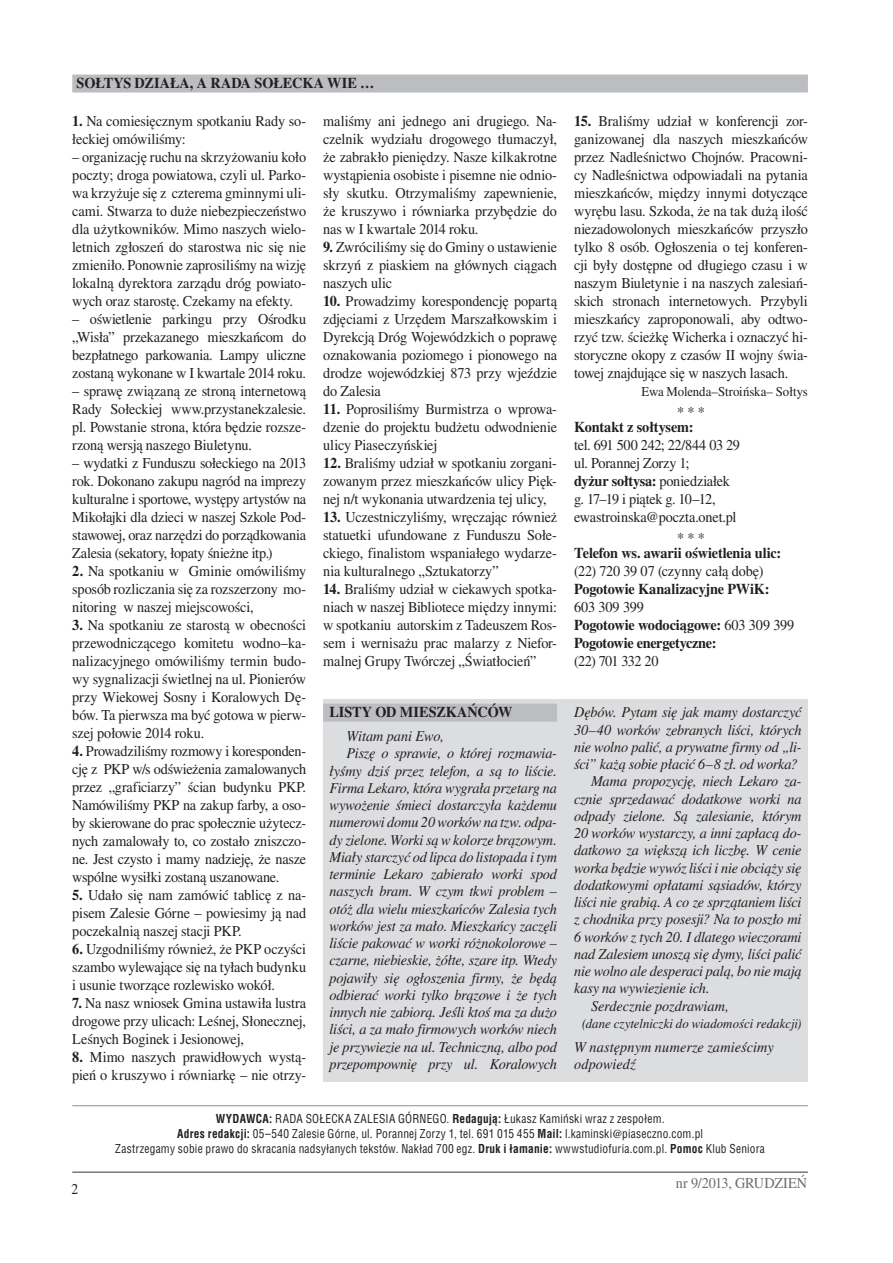
<style>
.page{position:relative;width:893px;height:1263px;background:#fff}
.page>*{position:absolute;margin:0;border:0;box-sizing:border-box;transform-origin:0 0}
.body{font:15px/18px "Times CE Medium";letter-spacing:-.01em;color:#231f20;text-align:justify;scale:.95 1}
.body-2{font:15px/17.2px "Times CE Italic";letter-spacing:-.01em;color:#231f20;text-align:justify;scale:.95 1}
.body-3{font:15px/18px "Times CE Bold";letter-spacing:-.015em;color:#231f20;scale:.95 1}
.linia{font:15px "Times CE Bold";letter-spacing:-.005em;color:#231f20;scale:.95 1}
.body-4{font:15px/17.2px "Times CE Italic";letter-spacing:.01em;color:#231f20;scale:.95 1}
.t1{font:15px "Times CE Medium";letter-spacing:-.005em;color:#6c6d70;scale:.95 1}
.body-5{font:15px "Times CE Medium";letter-spacing:-.01em;color:#231f20;scale:.9 1}
.podpis{font:13.5px "Times CE Italic";color:#231f20;scale:.95 1}
.podpis-2{font:13.5px "Times CE Medium";letter-spacing:-.01em;color:#231f20;scale:.95 1}
.body-6{font:12px/15px "Switzerland Condensed";letter-spacing:.02em;color:#231f20;text-align:center;scale:.95 1}
.s1{font-family:"Times CE Bold"}
.s2{font-family:"Times CE Medium"}
.s3{font-weight:700}
</style>
<div class="page">
<hr style="left:72px;top:1171px;width:736px;height:2px;background:#57585a">
<hr style="left:72px;top:1105px;width:736px;height:1px;background:#939598">
<div style="left:72px;top:75px;width:736px;height:18px;background:#bcbdc0"></div>
<div style="left:323px;top:699px;width:485px;height:382px;background:#dcdddf"></div>
<div style="left:323px;top:704px;width:234px;height:18px;background:#bcbdc0"></div>
<p class="linia" style="left:77px;top:74px;width:315px">SOŁTYS DZIAŁA, A RADA SOŁECKA WIE …</p>
<p class="body" style="left:72px;top:112px;width:248px"><span class="s1">1.</span> Na comiesięcznym spotkaniu Rady so&shy;łeckiej omówiliśmy:</p>
<p class="body" style="left:72px;top:148px;width:248px">– organizację ruchu na skrzyżowaniu koło poczty; droga powiatowa, czyli ul. Parko&shy;wa krzyżuje się z czterema gminnymi uli&shy;cami. Stwarza to duże niebezpieczeństwo dla użytkowników. Mimo naszych wielo&shy;letnich zgłoszeń do starostwa nic się nie zmieniło. Ponownie zaprosiliśmy na wizję lokalną dyrektora zarządu dróg powiato&shy;wych oraz starostę. Czekamy na efekty.</p>
<p class="body" style="left:72px;top:310px;width:248px">– oświetlenie parkingu przy Ośrodku „Wisła” przekazanego mieszkańcom do bezpłatnego parkowania. Lampy uliczne zostaną wykonane w I kwartale 2014 roku.</p>
<p class="body" style="left:72px;top:382px;width:248px">– sprawę związaną ze stroną internetową Rady Sołeckiej www.przystanekzalesie. pl. Powstanie strona, która będzie rozsze&shy;rzoną wersją naszego Biuletynu.</p>
<p class="body" style="left:72px;top:454px;width:248px">– wydatki z Funduszu sołeckiego na 2013 rok. Dokonano zakupu nagród na imprezy kulturalne i sportowe, występy artystów na Mikołajki dla dzieci w naszej Szkole Pod&shy;stawowej, oraz narzędzi do porządkowania Zalesia (sekatory, łopaty śnieżne itp.)</p>
<p class="body" style="left:72px;top:562px;width:248px"><span class="s1">2.</span> Na spotkaniu w Gminie omówiliśmy sposób rozliczania się za rozszerzony mo&shy;nitoring w naszej miejscowości,</p>
<p class="body" style="left:72px;top:616px;width:248px"><span class="s1">3.</span> Na spotkaniu ze starostą w obecności przewodniczącego komitetu wodno–ka&shy;nalizacyjnego omówiliśmy termin budo&shy;wy sygnalizacji świetlnej na ul. Pionierów przy Wiekowej Sosny i Koralowych Dę&shy;bów. Ta pierwsza ma być gotowa w pierw&shy;szej połowie 2014 roku.</p>
<p class="body" style="left:72px;top:742px;width:248px"><span class="s1">4.</span> Prowadziliśmy rozmowy i koresponden&shy;cję z PKP w/s odświeżenia zamalowanych przez „graficiarzy” ścian budynku PKP.<br>Namówiliśmy PKP na zakup farby, a oso&shy;by skierowane do prac społecznie użytecz&shy;nych zamalowały to, co zostało zniszczo&shy;ne. Jest czysto i mamy nadzieję, że nasze wspólne wysiłki zostaną uszanowane.</p>
<p class="body" style="left:72px;top:886px;width:248px"><span class="s1">5.</span> Udało się nam zamówić tablicę z na&shy;pisem Zalesie Górne – powiesimy ją nad poczekalnią naszej stacji PKP.</p>
<p class="body" style="left:72px;top:940px;width:248px"><span class="s1">6.</span> Uzgodniliśmy również, że PKP oczyści szambo wylewające się na tyłach budynku i usunie tworzące rozlewisko wokół.</p>
<p class="body" style="left:72px;top:994px;width:248px"><span class="s1">7.</span> Na nasz wniosek Gmina ustawiła lustra drogowe przy ulicach: Leśnej, Słonecznej, Leśnych Boginek i Jesionowej,</p>
<p class="body" style="left:72px;top:1048px;width:248px"><span class="s1">8.</span> Mimo naszych prawidłowych wystą&shy;pień o kruszywo i równiarkę – nie otrzy-</p>
<p class="body" style="left:323px;top:112px;width:248px">maliśmy ani jednego ani drugiego. Na&shy;czelnik wydziału drogowego tłumaczył, że zabrakło pieniędzy. Nasze kilkakrotne wystąpienia osobiste i pisemne nie odnio&shy;sły skutku. Otrzymaliśmy zapewnienie, że kruszywo i równiarka przybędzie do nas w I kwartale 2014 roku.</p>
<p class="body" style="left:323px;top:238px;width:248px"><span class="s1">9.</span> Zwróciliśmy się do Gminy o ustawienie skrzyń z piaskiem na głównych ciągach naszych ulic</p>
<p class="body" style="left:323px;top:292px;width:248px"><span class="s1">10.</span> Prowadzimy korespondencję popartą zdjęciami z Urzędem Marszałkowskim i Dyrekcją Dróg Wojewódzkich o poprawę oznakowania poziomego i pionowego na drodze wojewódzkiej 873 przy wjeździe do Zalesia</p>
<p class="body" style="left:323px;top:400px;width:248px"><span class="s1">11.</span> Poprosiliśmy Burmistrza o wprowa&shy;dzenie do projektu budżetu odwodnienie ulicy Piaseczyńskiej</p>
<p class="body" style="left:323px;top:454px;width:248px"><span class="s1">12.</span> Braliśmy udział w spotkaniu zorgani&shy;zowanym przez mieszkańców ulicy Pięk&shy;nej n/t wykonania utwardzenia tej ulicy,</p>
<p class="body" style="left:323px;top:508px;width:248px"><span class="s1">13.</span> Uczestniczyliśmy, wręczając również statuetki ufundowane z Funduszu Sołe&shy;ckiego, finalistom wspaniałego wydarze&shy;nia kulturalnego „Sztukatorzy”</p>
<p class="body" style="left:323px;top:580px;width:248px"><span class="s1">14.</span> Braliśmy udział w ciekawych spotka&shy;niach w naszej Bibliotece między innymi: w spotkaniu autorskim z Tadeuszem Ros&shy;sem i wernisażu prac malarzy z Niefor&shy;malnej Grupy Twórczej „Światłocień”</p>
<p class="linia" style="left:330px;top:703px;width:194px">LISTY OD MIESZKAŃCÓW</p>
<p class="body-2" style="left:347px;top:727px;width:104px">Witam pani Ewo,</p>
<p class="body-2" style="left:330px;top:744px;width:241px;text-indent:17px">Piszę o sprawie, o której rozmawia&shy;łyśmy dziś przez telefon, a są to liście.<br>Firma Lekaro, która wygrała przetarg na wywożenie śmieci dostarczyła każdemu numerowi domu 20 worków na tzw. odpa&shy;dy zielone. Worki są w kolorze brązowym.<br>Miały starczyć od lipca do listopada i tym terminie Lekaro zabierało worki spod naszych bram. W czym tkwi problem – otóż dla wielu mieszkańców Zalesia tych worków jest za mało. Mieszkańcy zaczęli liście pakować w worki różnokolorowe – czarne, niebieskie, żółte, szare itp. Wtedy pojawiły się ogłoszenia firmy, że będą odbierać worki tylko brązowe i że tych innych nie zabiorą. Jeśli ktoś ma za dużo liści, a za mało firmowych worków niech je przywiezie na ul. Techniczną, albo pod przepompownię przy ul. Koralowych</p>
<p class="body" style="left:574px;top:112px;width:248px"><span class="s1">15.</span> Braliśmy udział w konferencji zor&shy;ganizowanej dla naszych mieszkańców przez Nadleśnictwo Chojnów. Pracowni&shy;cy Nadleśnictwa odpowiadali na pytania mieszkańców, między innymi dotyczące wyrębu lasu. Szkoda, że na tak dużą ilość niezadowolonych mieszkańców przyszło tylko 8 osób. Ogłoszenia o tej konferen&shy;cji były dostępne od długiego czasu i w naszym Biuletynie i na naszych zalesiań&shy;skich stronach internetowych. Przybyli mieszkańcy zaproponowali, aby odtwo&shy;rzyć tzw. ścieżkę Wicherka i oznaczyć hi&shy;storyczne okopy z czasów II wojny świa&shy;towej znajdujące się w naszych lasach.</p>
<p class="podpis-2" style="left:642px;top:384px;width:177px">Ewa Molenda–Stroińska– Sołtys</p>
<p class="body" style="left:677px;top:403px;width:31px">* * *</p>
<p class="body" style="left:574px;top:418px;width:176px;text-align:left"><span class="s1">Kontakt z sołtysem:<br></span>tel. 691 500 242; 22/844 03 29 ul. Porannej Zorzy 1;</p>
<p class="body" style="left:574px;top:472px;width:172px;text-align:left"><span class="s1">dyżur sołtysa:</span> poniedziałek g. 17–19 i piątek g. 10–12, ewastroinska@poczta.onet.pl</p>
<p class="body" style="left:677px;top:529px;width:31px">* * *</p>
<p class="body-3" style="left:574px;top:544px;width:220px">Telefon ws. awarii oświetlenia ulic:</p>
<p class="body" style="left:574px;top:562px;width:201px">(22) 720 39 07 (czynny całą dobę)</p>
<p class="body-3" style="left:574px;top:580px;width:207px">Pogotowie Kanalizacyjne PWiK:<br><span class="s2">603 309 399</span></p>
<p class="body-3" style="left:574px;top:616px;width:233px">Pogotowie wodociągowe: <span class="s2">603 309 399</span></p>
<p class="body-3" style="left:574px;top:634px;width:151px">Pogotowie energetyczne: <span class="s2">(22) 701 332 20</span></p>
<p class="body-2" style="left:574px;top:704px;width:241px">Dębów. Pytam się jak mamy dostarczyć 30–40 worków zebranych liści, których nie wolno palić, a prywatne firmy od „li&shy;ści” każą sobie płacić 6–8 zł. od worka?</p>
<p class="body-2" style="left:574px;top:773px;width:241px;text-indent:17px">Mama propozycję, niech Lekaro za&shy;cznie sprzedawać dodatkowe worki na odpady zielone. Są zalesianie, którym 20 worków wystarczy, a inni zapłacą do&shy;datkowo za większą ich liczbę. W cenie worka będzie wywóz liści i nie obciąży się dodatkowymi opłatami sąsiadów, którzy liści nie grabią. A co ze sprzątaniem liści z chodnika przy posesji? Na to poszło mi 6 worków z tych 20. I dlatego wieczorami nad Zalesiem unoszą się dymy, liści palić nie wolno ale desperaci palą, bo nie mają kasy na wywiezienie ich.</p>
<p class="body-2" style="left:591px;top:997px;width:147px">Serdecznie pozdrawiam,</p>
<p class="podpis" style="left:582px;top:1016px;width:232px">(dane czytelniczki do wiadomości redakcji)</p>
<p class="body-4" style="left:574px;top:1038px;width:212px">W następnym numerze zamieścimy odpowiedź</p>
<p class="body-5" style="left:72px;top:1180px;width:9px">2</p>
<p class="body-6" style="left:177px;top:1111px;width:555px"><span class="s3">WY-DAW-CA:</span> RA-DA SO-ŁEC-KA ZA-LE-SIA GÓR-NE-GO. <span class="s3">Re-da-gu-ją:</span> Łukasz Kamiński wraz z zespołem.<br><span class="s3">Ad-res re-dak-cji:</span> 05–540 Za-le-sie Gór-ne, ul. Porannej Zorzy 1, tel. 691 015 455 <span class="s3">Ma-il:</span> l.kaminski<span class="s1">@</span>piaseczno.com.pl</p>
<p class="body-6" style="left:115px;top:1141px;width:685px">Za-strze-ga-my so-bie pra-wo do skra-ca-nia nad-sy-ła-nych tek-stów. Na-kład 700 egz. <span class="s3">Druk i ła-ma-nie:</span> www-stu-dio-fu-ria.com.pl. <span class="s3">Po-moc</span> Klub Se-nio-ra</p>
<p class="t1" style="left:676px;top:1174px;width:140px">nr 9/2013, GRUDZIEŃ</p>
</div>
